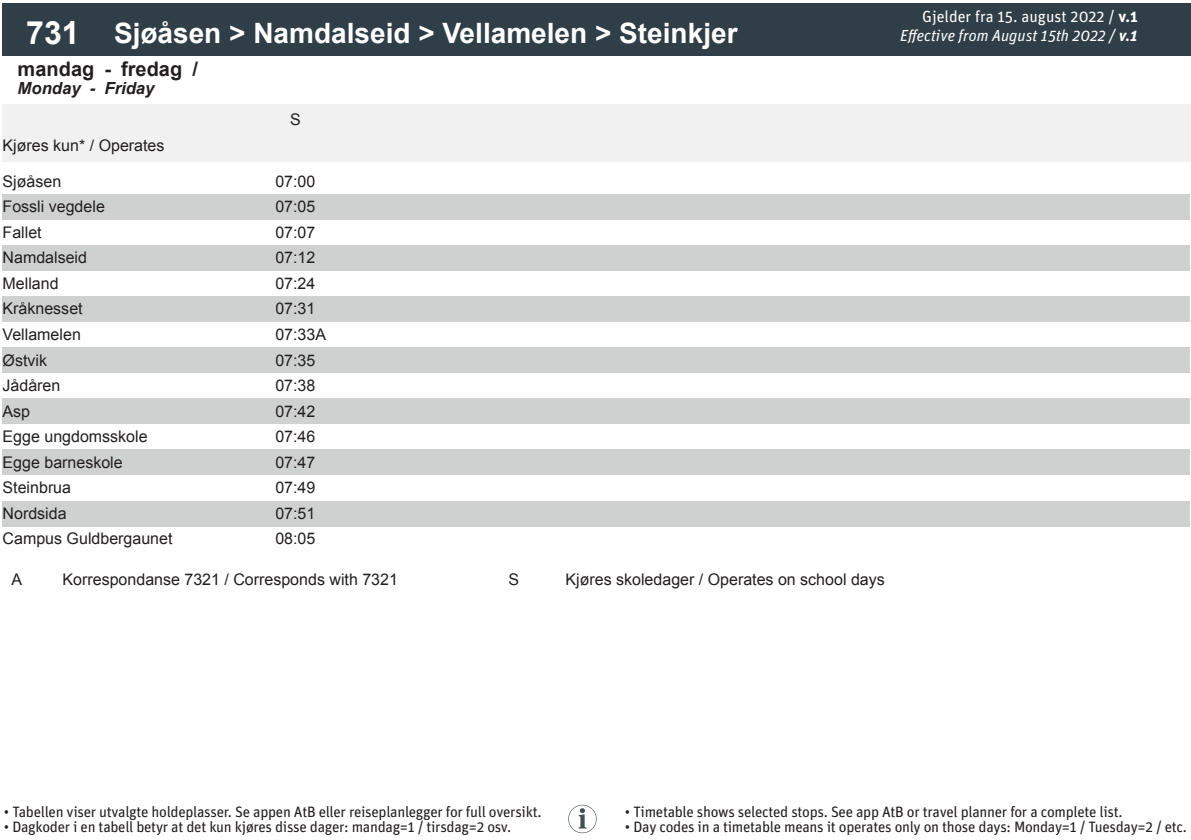
<style>
.page{position:relative;width:1191px;height:840px;background:#fff}
.page>*{position:absolute;margin:0;border:0;box-sizing:border-box;transform-origin:0 0}
.t1{font:700 28px "Arial";color:#fff}
.t2{font:700 20px "Arial";color:#231f20}
.t3{font:italic 700 16.6px "Arial";color:#231f20}
.t4{font:16px "Arial";color:#231f20}
.t5{font:italic 16px/19.2px "Unit Pro";color:#fff;text-align:right}
.t6{font:15px "Unit Pro";letter-spacing:-.02em;color:#231f20}
.s1{font-size:32px}
.s2{font-style:normal}
.s3{font-weight:700;font-style:normal}
.s4{font-weight:700}
</style>
<div class="page">
<div style="left:3px;top:104px;width:255px;height:57px;background:#f0f1f0"></div>
<div style="left:258px;top:104px;width:75px;height:57px;background:#f0f1f0"></div>
<div style="left:333px;top:104px;width:75px;height:57px;background:#f0f1f0"></div>
<div style="left:408px;top:104px;width:75px;height:57px;background:#f0f1f0"></div>
<div style="left:483px;top:104px;width:75px;height:57px;background:#f0f1f0"></div>
<div style="left:558px;top:104px;width:75px;height:57px;background:#f0f1f0"></div>
<div style="left:633px;top:104px;width:75px;height:57px;background:#f0f1f0"></div>
<div style="left:708px;top:104px;width:75px;height:57px;background:#f0f1f0"></div>
<div style="left:783px;top:104px;width:75px;height:57px;background:#f0f1f0"></div>
<div style="left:858px;top:104px;width:75px;height:57px;background:#f0f1f0"></div>
<div style="left:934px;top:104px;width:256px;height:57px;background:#f0f1f0"></div>
<div style="left:3px;top:3px;width:100px;height:53px;background:#303f47"></div>
<div style="left:103px;top:3px;width:1087px;height:53px;background:#303f47"></div>
<div style="left:3px;top:194px;width:1187px;height:26px;background:#cfd1d0"></div>
<div style="left:3px;top:245px;width:1187px;height:26px;background:#cfd1d0"></div>
<div style="left:3px;top:296px;width:1187px;height:26px;background:#cfd1d0"></div>
<div style="left:3px;top:347px;width:1187px;height:26px;background:#cfd1d0"></div>
<div style="left:3px;top:398px;width:1187px;height:26px;background:#cfd1d0"></div>
<div style="left:3px;top:449px;width:1187px;height:26px;background:#cfd1d0"></div>
<div style="left:3px;top:500px;width:1187px;height:26px;background:#cfd1d0"></div>
<svg style="left:568px;top:804px;width:28px;height:28px"></svg>
<h1 class="t1" style="left:26px;top:13px;width:713px"><span class="s1">731</span> Sjøåsen &gt; Namdalseid &gt; Vellamelen &gt; Steinkjer</h1>
<p class="t2" style="left:18px;top:54px;width:182px">mandag - fredag /</p>
<p class="t3" style="left:18px;top:77px;width:138px">Monday - Friday</p>
<p class="t4" style="left:3px;top:134px;width:163px">Kjøres kun* / Operates</p>
<p class="t4" style="left:290px;top:108px;width:12px">S</p>
<p class="t4" style="left:3px;top:170px;width:60px">Sjøåsen</p>
<p class="t4" style="left:275px;top:170px;width:42px">07:00</p>
<p class="t4" style="left:3px;top:195px;width:104px">Fossli vegdele</p>
<p class="t4" style="left:275px;top:195px;width:42px">07:05</p>
<p class="t4" style="left:3px;top:221px;width:41px">Fallet</p>
<p class="t4" style="left:275px;top:221px;width:42px">07:07</p>
<p class="t4" style="left:3px;top:246px;width:86px">Namdalseid</p>
<p class="t4" style="left:275px;top:246px;width:42px">07:12</p>
<p class="t4" style="left:3px;top:272px;width:58px">Melland</p>
<p class="t4" style="left:275px;top:272px;width:42px">07:24</p>
<p class="t4" style="left:3px;top:297px;width:82px">Kråknesset</p>
<p class="t4" style="left:275px;top:297px;width:42px">07:31</p>
<p class="t4" style="left:3px;top:323px;width:80px">Vellamelen</p>
<p class="t4" style="left:275px;top:323px;width:52px">07:33A</p>
<p class="t4" style="left:3px;top:348px;width:46px">Østvik</p>
<p class="t4" style="left:275px;top:348px;width:42px">07:35</p>
<p class="t4" style="left:3px;top:374px;width:59px">Jådåren</p>
<p class="t4" style="left:275px;top:374px;width:42px">07:38</p>
<p class="t4" style="left:3px;top:400px;width:29px">Asp</p>
<p class="t4" style="left:275px;top:400px;width:42px">07:42</p>
<p class="t4" style="left:3px;top:425px;width:146px">Egge ungdomsskole</p>
<p class="t4" style="left:275px;top:425px;width:42px">07:46</p>
<p class="t4" style="left:3px;top:451px;width:122px">Egge barneskole</p>
<p class="t4" style="left:275px;top:451px;width:42px">07:47</p>
<p class="t4" style="left:3px;top:476px;width:70px">Steinbrua</p>
<p class="t4" style="left:275px;top:476px;width:42px">07:49</p>
<p class="t4" style="left:3px;top:502px;width:66px">Nordsida</p>
<p class="t4" style="left:275px;top:502px;width:42px">07:51</p>
<p class="t4" style="left:3px;top:527px;width:171px">Campus Guldbergaunet</p>
<p class="t4" style="left:275px;top:527px;width:42px">08:05</p>
<p class="t4" style="left:12px;top:568px;width:12px">A</p>
<p class="t4" style="left:63px;top:568px;width:337px">Korrespondanse 7321 / Corresponds with 7321</p>
<p class="t4" style="left:508px;top:568px;width:12px">S</p>
<p class="t4" style="left:565px;top:568px;width:321px">Kjøres skoledager / Operates on school days</p>
<p class="t5" style="left:900px;top:6px;width:239px"><span class="s2">Gjelder fra 15. august 2022 /</span> <span class="s3">v.1<br></span>Effective from August 15th 2022 / <span class="s4">v.1</span></p>
<p class="t6" style="left:4px;top:800px;width:539px">• Tabellen viser utvalgte holdeplasser. Se appen AtB eller reiseplanlegger for full oversikt.</p>
<p class="t6" style="left:4px;top:815px;width:509px">• Dagkoder i en tabell betyr at det kun kjøres disse dager: mandag=1 / tirsdag=2 osv.</p>
<p class="t6" style="left:625px;top:800px;width:499px">• Timetable shows selected stops. See app AtB or travel planner for a complete list.</p>
<p class="t6" style="left:625px;top:815px;width:563px">• Day codes in a timetable means it operates only on those days: Monday=1 / Tuesday=2 / etc.</p>
</div>
